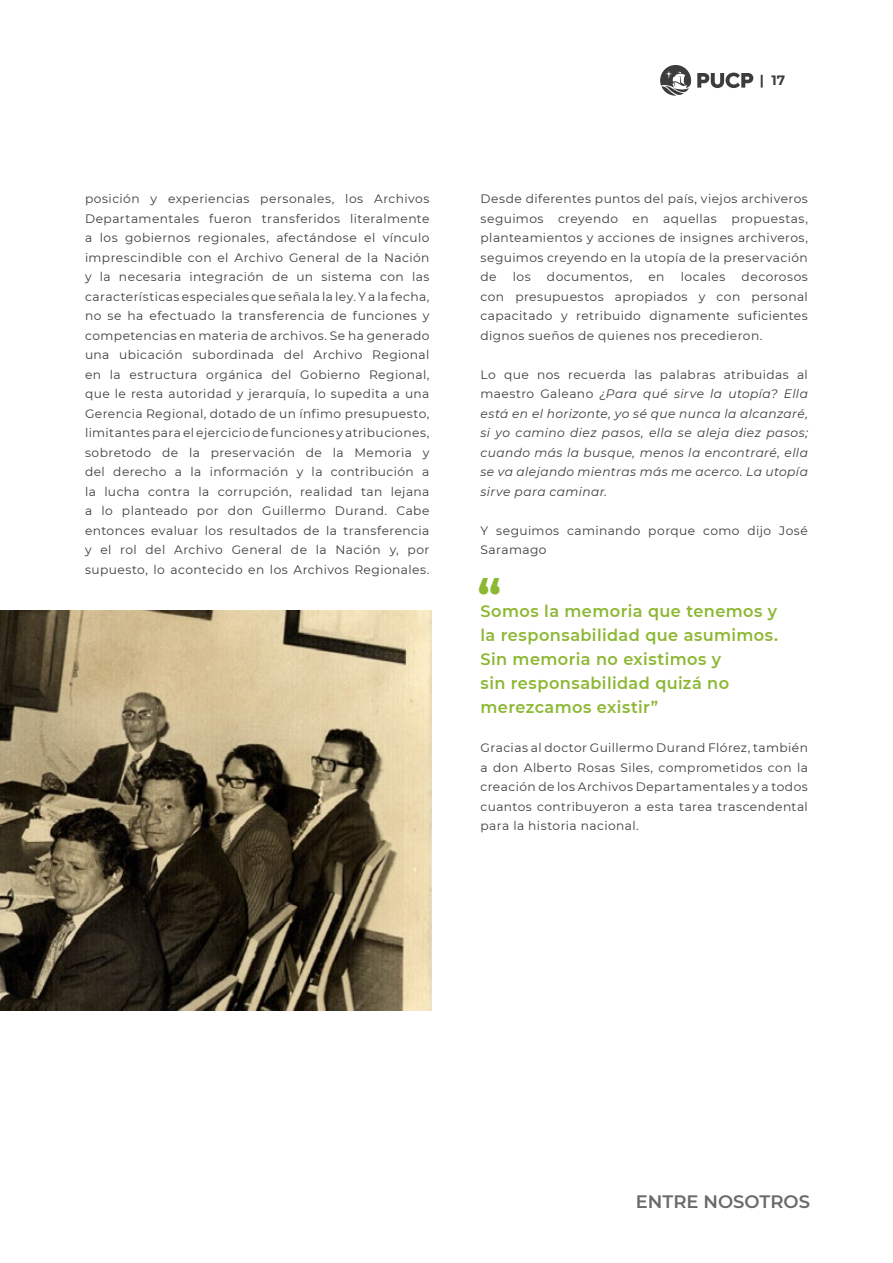
<style>
.page{position:relative;width:893px;height:1263px;background:#fff}
.page>*{position:absolute;margin:0;border:0;box-sizing:border-box;transform-origin:0 0}
.t1{font:700 48px "Montserrat";color:#8cb833}
.t2{font:600 18px "Montserrat";color:#6c6a68}
.t3{font:600 16.5px/24px "Montserrat";letter-spacing:.025em;color:#8cb833}
.t4{font:700 13.5px "Montserrat";color:#3c3c3b}
.t5{font:12.15px/19.5px "Montserrat";letter-spacing:.035em;color:#3c3c3b;text-align:justify}
.t6{font:italic 12.15px/19.5px "Montserrat";letter-spacing:.035em;color:#3c3c3b;text-align:justify}
.s1{font-style:normal}
</style>
<div class="page">
<svg style="left:660px;top:65px;width:31px;height:31px"></svg>
<svg style="left:697px;top:73px;width:56px;height:15px"></svg>
<img style="left:0;top:610px;width:432px;height:401px">
<p class="t4" style="left:760px;top:70px;width:27px">| 17</p>
<p class="t5" style="left:85px;top:189px;width:346px">posición y experiencias personales, los Archivos Departamentales fueron transferidos literalmente a los gobiernos regionales, afectándose el vínculo imprescindible con el Archivo General de la Nación y la necesaria integración de un sistema con las características especiales que señala la ley. Y a la fecha, no se ha efectuado la transferencia de funciones y competencias en materia de archivos. Se ha generado una ubicación subordinada del Archivo Regional en la estructura orgánica del Gobierno Regional, que le resta autoridad y jerarquía, lo supedita a una Gerencia Regional, dotado de un ínfimo presupuesto, limitantes para el ejercicio de funciones y atribuciones, sobretodo de la preservación de la Memoria y del derecho a la información y la contribución a la lucha contra la corrupción, realidad tan lejana a lo planteado por don Guillermo Durand. Cabe entonces evaluar los resultados de la transferencia y el rol del Archivo General de la Nación y, por supuesto, lo acontecido en los Archivos Regionales.</p>
<p class="t5" style="left:480px;top:189px;width:329px">Desde diferentes puntos del país, viejos archiveros seguimos creyendo en aquellas propuestas, planteamientos y acciones de insignes archiveros, seguimos creyendo en la utopía de la preservación de</p>
<p class="t5" style="left:480px;top:267px;width:329px;text-indent:261px">decorosos con presupuestos apropiados y con personal capacitado y retribuido dignamente suficientes dignos sueños de quienes nos precedieron.</p>
<p class="t6" style="left:480px;top:364px;width:329px"><span class="s1">Lo que nos recuerda las palabras atribuidas al maestro Galeano</span> ¿Para qué sirve la utopía? Ella está en el horizonte, yo sé que nunca la alcanzaré, si yo camino diez pasos, ella se aleja diez pasos; cuando más la busque, menos la encontraré, ella se va alejando mientras más me acerco. La utopía sirve para caminar.</p>
<p class="t5" style="left:480px;top:520px;width:329px">Y seguimos caminando porque como dijo José<br>Saramago</p>
<p class="t5" style="left:513px;top:267px;width:19px">los</p>
<p class="t5" style="left:547px;top:267px;width:87px">documentos,</p>
<p class="t5" style="left:648px;top:267px;width:18px">en</p>
<p class="t5" style="left:681px;top:267px;width:46px">locales</p>
<h1 class="t1" style="left:477px;top:562px;width:25px">“</h1>
<h3 class="t3" style="left:480px;top:599px;width:299px">Somos la memoria que tenemos y la responsabilidad que asumimos.<br>Sin memoria no existimos y<br>sin responsabilidad quizá no merezcamos existir”</h3>
<p class="t5" style="left:480px;top:738px;width:329px">Gracias al doctor Guillermo Durand Flórez, también a don Alberto Rosas Siles, comprometidos con la creación de los Archivos Departamentales y a todos cuantos contribuyeron a esta tarea trascendental para la historia nacional.</p>
<h2 class="t2" style="left:636px;top:1188px;width:176px">ENTRE NOSOTROS</h2>
</div>
